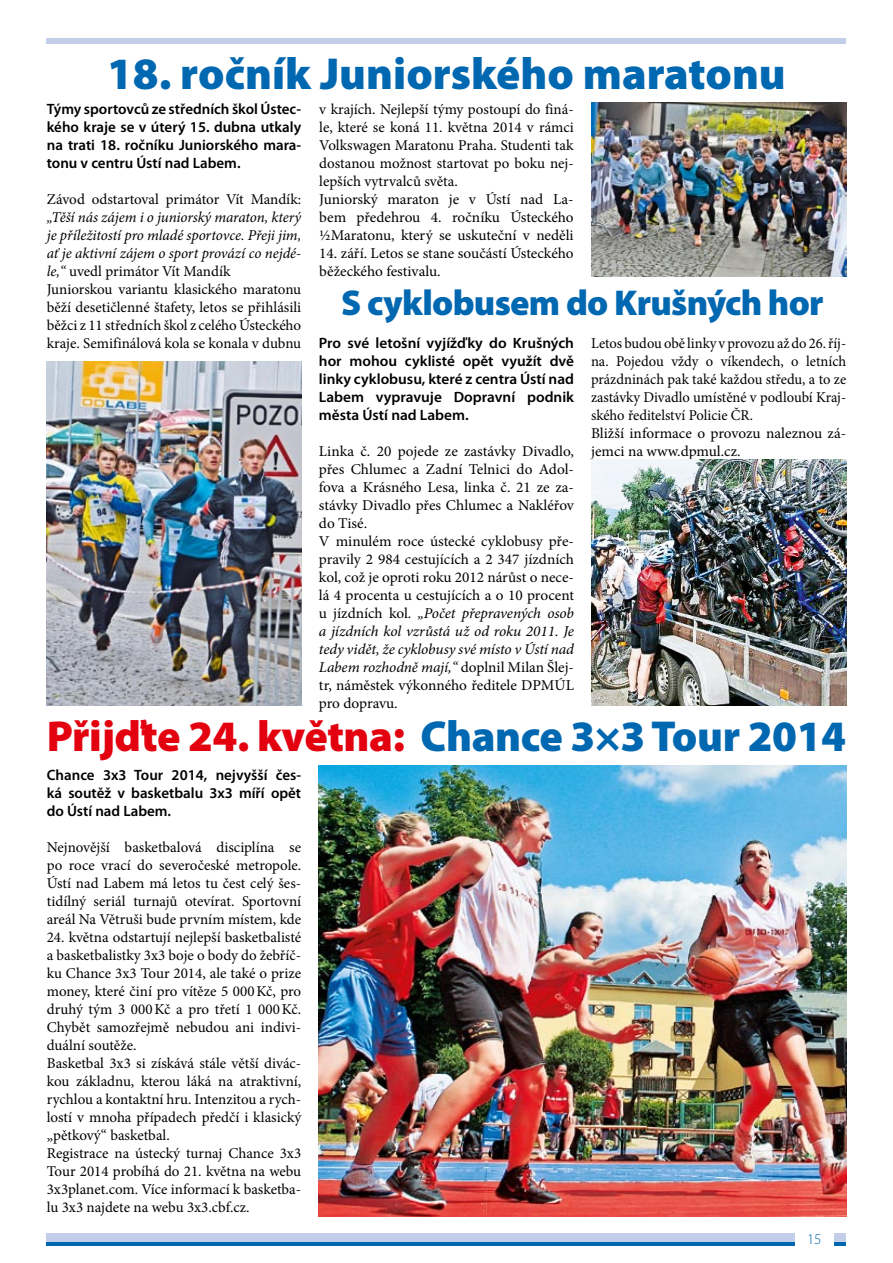
<style>
.page{position:relative;width:893px;height:1263px;background:#fff}
.page>*{position:absolute;margin:0;border:0;box-sizing:border-box;transform-origin:0 0}
.t1{font:900 45px "Myriad Pro";color:#0067b1}
.t2{font:900 43.5px "Myriad Pro";letter-spacing:-.01em;color:#e3000f}
.t3{font:900 36px "Myriad Pro";letter-spacing:-.02em;color:#0067b1}
.t4{font:15px/18px "Minion Pro";color:#000}
.t5{font:600 15px/18px "Myriad Pro";color:#000;text-align:justify}
.t6{font:300 15px "Myriad Pro";color:#0067b1}
.s1{font-style:italic}
.s2{color:#0067b1}
</style>
<div class="page">
<div style="left:47px;top:38px;width:799px;height:6px;background:#c3ceea"></div>
<hr style="left:47px;top:1242px;width:799px;height:4px;background:#0067b1">
<div style="left:47px;top:1233px;width:799px;height:9px;background:#c3ceea"></div>
<div style="left:795px;top:1233px;width:38px;height:30px;background:#fff"></div>
<img style="left:591px;top:459px;width:255px;height:247px">
<img style="left:591px;top:102px;width:255px;height:174px">
<img style="left:47px;top:361px;width:255px;height:345px">
<img style="left:319px;top:765px;width:527px;height:451px">
<h1 class="t1" style="left:107px;top:48px;width:680px">18. ročník Juniorského maratonu</h1>
<p class="t5" style="left:47px;top:100px;width:256px">Týmy sportovců ze středních škol Ústec&shy;kého kraje se v úterý 15. dubna utkaly na trati 18. ročníku Juniorského mara&shy;tonu v centru Ústí nad Labem.</p>
<p class="t4" style="left:47px;top:190px;width:256px">Závod odstartoval primátor Vít Mandík:</p>
<p class="t4" style="left:47px;top:208px;width:256px"><span class="s1">„Těší nás zájem i o juniorský maraton, který je příležitostí pro mladé sportovce. Přeji jim, ať je aktivní zájem o sport provází co nejdé&shy;le,“</span> uvedl primátor Vít Mandík<br>Juniorskou variantu klasického maratonu běží desetičlenné štafety, letos se přihlásili běžci z 11 středních škol z celého Ústeckého kraje. Semifinálová kola se konala v dubnu</p>
<p class="t4" style="left:319px;top:100px;width:256px">v krajích. Nejlepší týmy postoupí do finá&shy;le, které se koná 11. května 2014 v rámci Volkswagen Maratonu Praha. Studenti tak dostanou možnost startovat po boku nej&shy;lepších vytrvalců světa.<br>Juniorský maraton je v Ústí nad La&shy;bem předehrou 4. ročníku Ústeckého ½Maratonu, který se uskuteční v neděli</p>
<p class="t4" style="left:319px;top:244px;width:256px">14. září. Letos se stane součástí Ústeckého běžeckého festivalu.</p>
<h3 class="t3" style="left:341px;top:282px;width:484px">S cyklobusem do Krušných hor</h3>
<p class="t5" style="left:319px;top:334px;width:257px">Pro své letošní vyjížďky do Krušných hor mohou cyklisté opět využít dvě linky cyklobusu, které z centra Ústí nad Labem vypravuje Dopravní podnik města Ústí nad Labem.</p>
<p class="t4" style="left:319px;top:442px;width:257px">Linka č. 20 pojede ze zastávky Divadlo, přes Chlumec a Zadní Telnici do Adol&shy;fova a Krásného Lesa, linka č. 21 ze za&shy;stávky Divadlo přes Chlumec a Nakléřov do Tisé.<br>V minulém roce ústecké cyklobusy pře&shy;pravily 2 984 cestujících a 2 347 jízdních kol, což je oproti roku 2012 nárůst o nece&shy;lá 4 procenta u cestujících a o 10 procent u jízdních kol. <span class="s1">„Počet přepravených osob a jízdních kol vzrůstá už od roku 2011. Je tedy vidět, že cyklobusy své místo v Ústí nad Labem rozhodně mají,“</span> doplnil Milan Šlej&shy;tr, náměstek výkonného ředitele DPMÚL pro dopravu.</p>
<p class="t4" style="left:591px;top:334px;width:257px">Letos budou obě linky v provozu až do 26.říj&shy;na. Pojedou vždy o víkendech, o letních prázdninách pak také každou středu, a to ze zastávky Divadlo umístěné v podloubí Kraj&shy;ského ředitelství Policie ČR.<br>Bližší informace o provozu naleznou zá&shy;jemci na www.dpmul.cz.</p>
<h2 class="t2" style="left:47px;top:712px;width:801px">Přijďte 24. května: <span class="s2">Chance 3×3 Tour 2014</span></h2>
<p class="t5" style="left:47px;top:766px;width:256px">Chance 3x3 Tour 2014, nejvyšší čes&shy;ká soutěž v basketbalu 3x3 míří opět do Ústí nad Labem.</p>
<p class="t4" style="left:47px;top:838px;width:256px;text-align:justify">Nejnovější basketbalová disciplína se po roce vrací do severočeské metropole.<br>Ústí nad Labem má letos tu čest celý šes&shy;tidílný seriál turnajů otevírat. Sportovní areál Na Větruši bude prvním místem, kde</p>
<p class="t4" style="left:47px;top:928px;width:256px">24. května odstartují nejlepší basketbalisté a basketbalistky 3x3 boje o body do žebříč&shy;ku Chance 3x3 Tour 2014, ale také o prize money, které činí pro vítěze 5 000Kč, pro druhý tým 3 000Kč a pro třetí 1 000Kč.<br>Chybět samozřejmě nebudou ani indivi&shy;duální soutěže.<br>Basketbal 3x3 si získává stále větší divác&shy;kou základnu, kterou láká na atraktivní, rychlou a kontaktní hru. Intenzitou a rych&shy;lostí v mnoha případech předčí i klasický „pětkový“ basketbal.<br>Registrace na ústecký turnaj Chance 3x3<br>Tour 2014 probíhá do 21. května na webu 3x3planet.com. Více informací k basketba&shy;lu 3x3 najdete na webu 3x3.cbf.cz.</p>
<p class="t6" style="left:807px;top:1231px;width:16px">15</p>
</div>
